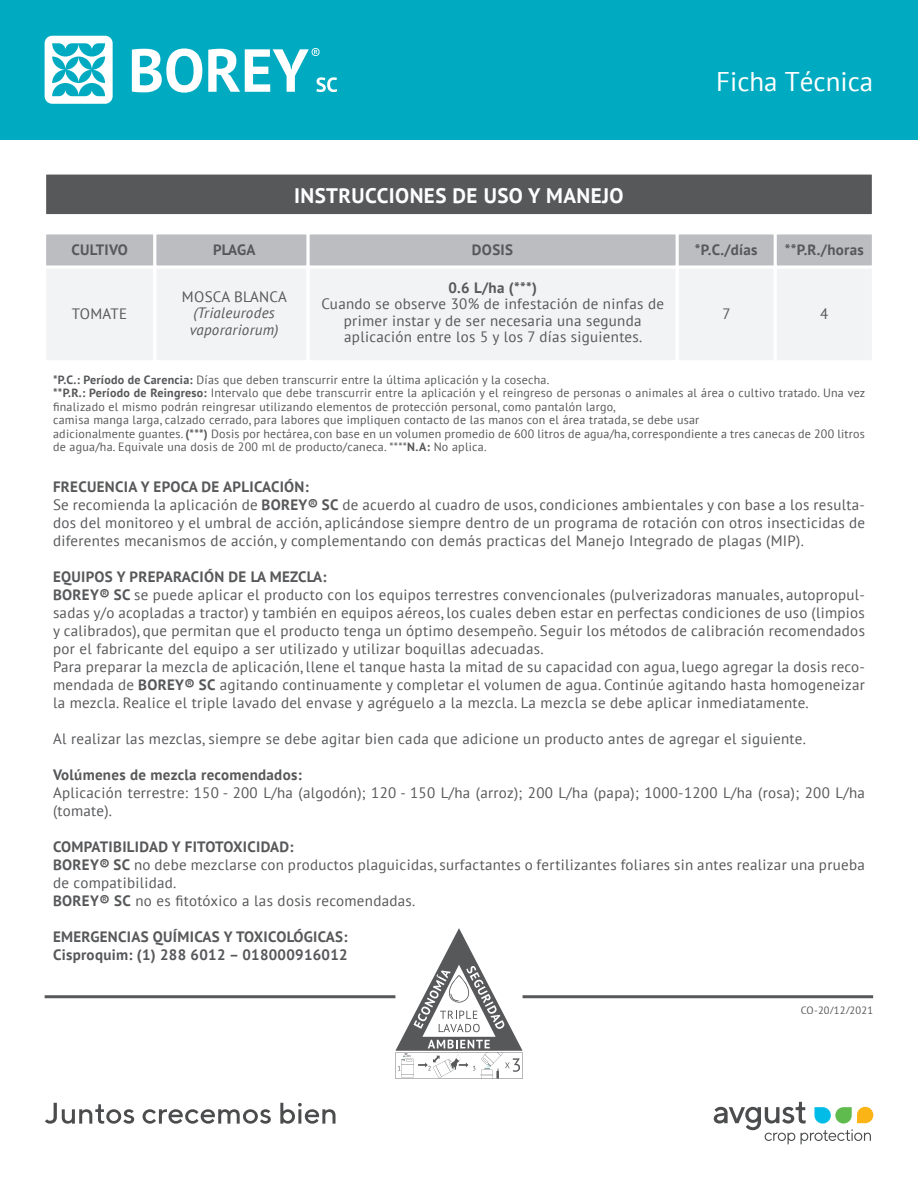
<style>
.page{position:relative;width:918px;height:1188px;background:#fff}
.page>*{position:absolute;margin:0;border:0;box-sizing:border-box;transform-origin:0 0}
.t1{font:27px "PT Sans";color:#fff}
.t2{font:700 21px "PT Sans";letter-spacing:.02em;color:#fff}
.t3{font:15px/18px "PT Sans";letter-spacing:.02em;color:#57585a}
.t4{font:700 15px/18px "PT Sans";letter-spacing:.02em;color:#57585a}
.t5{font:italic 15px/16.5px "PT Sans";letter-spacing:.02em;color:#57585a}
.t6{font:12px/13.5px "PT Sans";letter-spacing:.02em;color:#57585a}
.t7{font:10.5px "PT Sans";letter-spacing:.02em;color:#57585a}
.s1{font-weight:700}
</style>
<div class="page">
<div style="left:43px;top:265px;width:113px;height:98px;background:#f2f3f4;border:3px solid #fff"></div>
<div style="left:153px;top:265px;width:157px;height:98px;background:#f2f3f4;border:3px solid #fff"></div>
<div style="left:307px;top:265px;width:372px;height:98px;background:#f2f3f4;border:3px solid #fff"></div>
<div style="left:676px;top:265px;width:101px;height:98px;background:#f2f3f4;border:3px solid #fff"></div>
<div style="left:774px;top:265px;width:101px;height:98px;background:#f2f3f4;border:3px solid #fff"></div>
<div style="left:0;top:0;width:918px;height:139px;background:#00abc1"></div>
<div style="left:46px;top:174px;width:826px;height:41px;background:#57585a"></div>
<svg style="left:45px;top:36px;width:68px;height:68px"></svg>
<svg style="left:132px;top:48px;width:70px;height:45px"></svg>
<svg style="left:208px;top:48px;width:129px;height:44px"></svg>
<svg style="left:714px;top:1102px;width:159px;height:42px"></svg>
<svg style="left:45px;top:1103px;width:89px;height:21px"></svg>
<svg style="left:143px;top:1109px;width:128px;height:15px"></svg>
<svg style="left:280px;top:1103px;width:56px;height:21px"></svg>
<div style="left:43px;top:231px;width:113px;height:37px;background:#bcbdc0;border:3px solid #fff"></div>
<div style="left:153px;top:231px;width:157px;height:37px;background:#bcbdc0;border:3px solid #fff"></div>
<div style="left:307px;top:231px;width:372px;height:37px;background:#bcbdc0;border:3px solid #fff"></div>
<div style="left:676px;top:231px;width:101px;height:37px;background:#bcbdc0;border:3px solid #fff"></div>
<div style="left:774px;top:231px;width:101px;height:37px;background:#bcbdc0;border:3px solid #fff"></div>
<svg style="left:395px;top:928px;width:128px;height:151px"></svg>
<hr style="left:45px;top:995px;width:350px;height:3px;background:#57585a">
<hr style="left:523px;top:995px;width:350px;height:3px;background:#57585a">
<h2 class="t2" style="left:294px;top:181px;width:331px">INSTRUCCIONES DE USO Y MANEJO</h2>
<h1 class="t1" style="left:716px;top:64px;width:159px">Ficha Técnica</h1>
<p class="t4" style="left:71px;top:241px;width:58px">CULTIVO</p>
<p class="t4" style="left:213px;top:241px;width:44px">PLAGA</p>
<p class="t4" style="left:472px;top:241px;width:43px">DOSIS</p>
<p class="t4" style="left:695px;top:241px;width:64px">*P.C./días</p>
<p class="t4" style="left:785px;top:241px;width:81px">**P.R./horas</p>
<p class="t4" style="left:448px;top:278px;width:90px">0.6 L/ha (***)</p>
<p class="t3" style="left:321px;top:296px;width:344px;line-height:16.5px;text-align:center">Cuando se observe 30% de infestación de ninfas de primer instar y de ser necesaria una segunda aplicación entre los 5 y los 7 días siguientes.</p>
<p class="t3" style="left:182px;top:287px;width:106px">MOSCA BLANCA</p>
<p class="t5" style="left:190px;top:304px;width:90px">(Trialeurodes vaporariorum)</p>
<p class="t3" style="left:72px;top:304px;width:57px">TOMATE</p>
<p class="t3" style="left:723px;top:304px;width:10px">7</p>
<p class="t3" style="left:820px;top:304px;width:10px">4</p>
<p class="t6" style="left:53px;top:372px;width:814px"><span class="s1">*P.C.: Período de Carencia:</span> Días que deben transcurrir entre la última aplicación y la cosecha.<br><span class="s1">**P.R.: Período de Reingreso:</span> Intervalo que debe transcurrir entre la aplicación y el reingreso de personas o animales al área o cultivo tratado. Una vez finalizado el mismo podrán reingresar utilizando elementos de protección personal, como pantalón largo,<br>camisa manga larga, calzado cerrado, para labores que impliquen contacto de las manos con el área tratada, se debe usar<br>adicionalmente guantes. <span class="s1">(***)</span> Dosis por hectárea, con base en un volumen promedio de 600 litros de agua/ha, correspondiente a tres canecas de 200 litros de agua/ha. Equivale una dosis de 200 ml de producto/caneca. ****<span class="s1">N.A:</span> No aplica.</p>
<p class="t3" style="left:53px;top:477px;width:814px"><span class="s1">FRECUENCIA Y EPOCA DE APLICACIÓN:<br></span>Se recomienda la aplicación de <span class="s1">BOREY® SC</span> de acuerdo al cuadro de usos, condiciones ambientales y con base a los resulta&shy;dos del monitoreo y el umbral de acción, aplicándose siempre dentro de un programa de rotación con otros insecticidas de diferentes mecanismos de acción, y complementando con demás practicas del Manejo Integrado de plagas (MIP).</p>
<p class="t3" style="left:53px;top:567px;width:813px"><span class="s1">EQUIPOS Y PREPARACIÓN DE LA MEZCLA:<br>BOREY® SC</span> se puede aplicar el producto con los equipos terrestres convencionales (pulverizadoras manuales, autopropul&shy;sadas y/o acopladas a tractor) y también en equipos aéreos, los cuales deben estar en perfectas condiciones de uso (limpios y calibrados), que permitan que el producto tenga un óptimo desempeño. Seguir los métodos de calibración recomendados por el fabricante del equipo a ser utilizado y utilizar boquillas adecuadas.<br>Para preparar la mezcla de aplicación, llene el tanque hasta la mitad de su capacidad con agua, luego agregar la dosis reco&shy;mendada de <span class="s1">BOREY® SC</span> agitando continuamente y completar el volumen de agua. Continúe agitando hasta homogeneizar la mezcla. Realice el triple lavado del envase y agréguelo a la mezcla. La mezcla se debe aplicar inmediatamente.</p>
<p class="t3" style="left:53px;top:729px;width:754px">Al realizar las mezclas, siempre se debe agitar bien cada que adicione un producto antes de agregar el siguiente.</p>
<p class="t4" style="left:53px;top:765px;width:250px">Volúmenes de mezcla recomendados:</p>
<p class="t3" style="left:53px;top:783px;width:813px">Aplicación terrestre: 150 - 200 L/ha (algodón); 120 - 150 L/ha (arroz); 200 L/ha (papa); 1000-1200 L/ha (rosa); 200 L/ha (tomate).</p>
<p class="t3" style="left:53px;top:837px;width:813px"><span class="s1">COMPATIBILIDAD Y FITOTOXICIDAD:<br>BOREY® SC</span> no debe mezclarse con productos plaguicidas, surfactantes o fertilizantes foliares sin antes realizar una prueba de compatibilidad.<br><span class="s1">BOREY® SC</span> no es fitotóxico a las dosis recomendadas.</p>
<p class="t4" style="left:53px;top:927px;width:296px">EMERGENCIAS QUÍMICAS Y TOXICOLÓGICAS:<br>Cisproquim: (1) 288 6012 – 018000916012</p>
<p class="t7" style="left:801px;top:1003px;width:74px">CO-20/12/2021</p>
</div>
